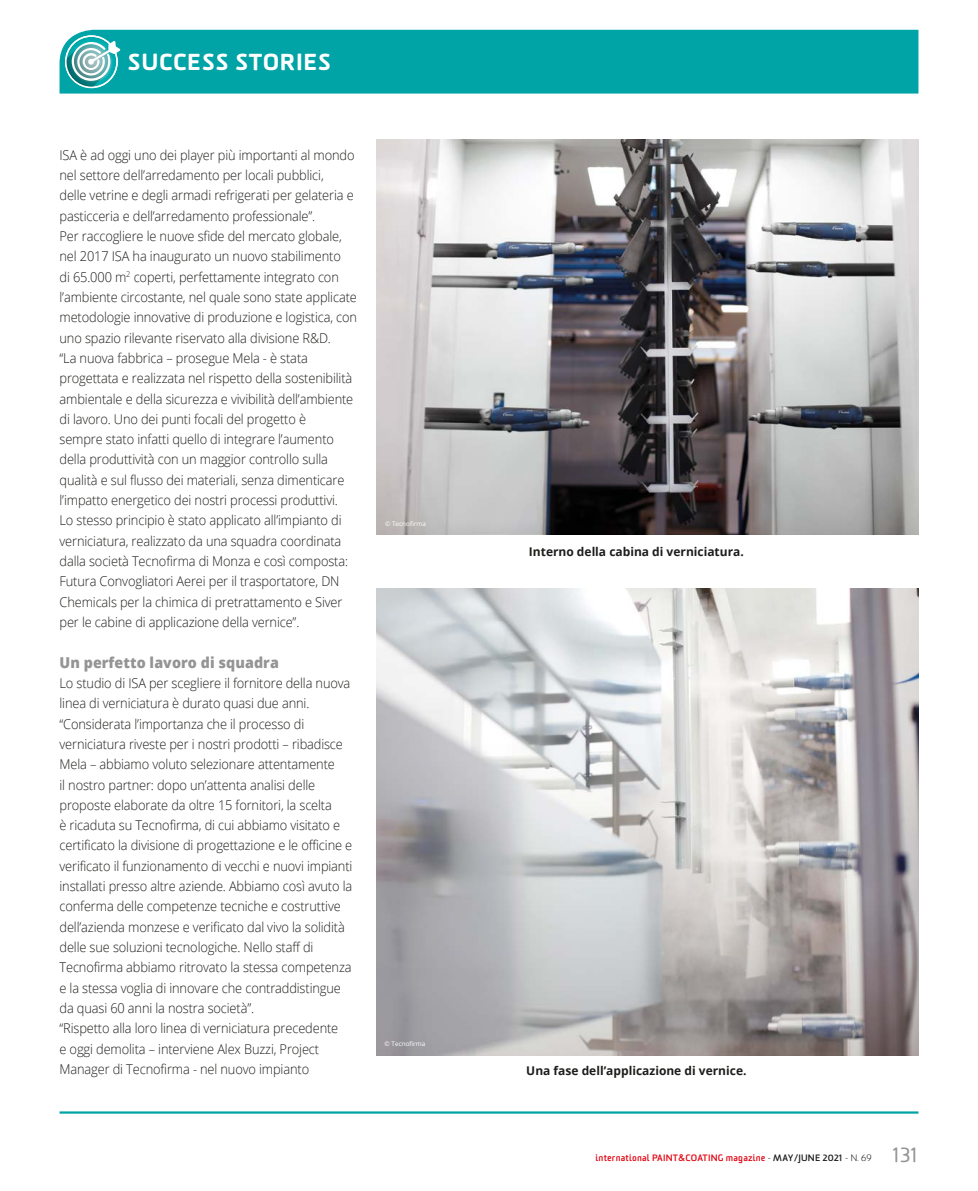
<style>
.page{position:relative;width:978px;height:1191px;background:#fff}
.page>*{position:absolute;margin:0;border:0;box-sizing:border-box;transform-origin:0 0}
.t1{font:900 22.5px "Sommet Rounded";letter-spacing:.025em;color:#fff}
.t2{font:800 15px "Open Sans";letter-spacing:.005em;color:#949494;scale:.95 1}
.t3{font:300 13.5px/20.2px "Open Sans";letter-spacing:-.01em;color:#1d1d1b;scale:.95 1}
.t4{font:700 12px "Open Sans";color:#1d1d1b}
.t5{font:700 9px "Sommet Rounded";letter-spacing:.02em;color:#e30613}
.t6{font:6.3px "Open Sans";color:#fff}
.s1{font-weight:300;color:#1d1d1b}
.s2{color:#1d1d1b}
.s3{font-weight:400;font-size:19.8px;color:#949494}
</style>
<div class="page">
<hr style="left:60px;top:1111px;width:858px;height:2px;background:#00a3a6">
<div style="left:60px;top:30px;width:858px;height:64px;background:#00a3a6"></div>
<svg style="left:65px;top:35px;width:55px;height:53px"></svg>
<img style="left:376px;top:139px;width:542px;height:395px">
<img style="left:376px;top:588px;width:542px;height:467px">
<h1 class="t1" style="left:128px;top:47px;width:205px">SUCCESS STORIES</h1>
<p class="t3" style="left:60px;top:144px;width:315px">ISA è ad oggi uno dei player più importanti al mondo nel settore dell’arredamento per locali pubblici,<br>delle vetrine e degli armadi refrigerati per gelateria e pasticceria e dell’arredamento professionale”.<br>Per raccogliere le nuove sfide del mercato globale, nel 2017 ISA ha inaugurato un nuovo stabilimento<br>di 65.000 m<sup>2</sup> coperti, perfettamente integrato con l’ambiente circostante, nel quale sono state applicate metodologie innovative di produzione e logistica, con uno spazio rilevante riservato alla divisione R&amp;D.<br>“La nuova fabbrica – prosegue Mela - è stata progettata e realizzata nel rispetto della sostenibilità ambientale e della sicurezza e vivibilità dell’ambiente di lavoro. Uno dei punti focali del progetto è<br>sempre stato infatti quello di integrare l’aumento della produttività con un maggior controllo sulla qualità e sul flusso dei materiali, senza dimenticare l’impatto energetico dei nostri processi produttivi.<br>Lo stesso principio è stato applicato all’impianto di verniciatura, realizzato da una squadra coordinata dalla società Tecnofirma di Monza e così composta:<br>Futura Convogliatori Aerei per il trasportatore, DN Chemicals per la chimica di pretrattamento e Siver per le cabine di applicazione della vernice”.</p>
<p class="t2" style="left:60px;top:651px;width:232px">Un perfetto lavoro di squadra</p>
<p class="t3" style="left:60px;top:672px;width:310px">Lo studio di ISA per scegliere il fornitore della nuova linea di verniciatura è durato quasi due anni. “Considerata l’importanza che il processo di verniciatura riveste per i nostri prodotti – ribadisce Mela – abbiamo voluto selezionare attentamente<br>il nostro partner: dopo un’attenta analisi delle proposte elaborate da oltre 15 fornitori, la scelta<br>è ricaduta su Tecnofirma, di cui abbiamo visitato e certificato la divisione di progettazione e le officine e verificato il funzionamento di vecchi e nuovi impianti installati presso altre aziende. Abbiamo così avuto la conferma delle competenze tecniche e costruttive dell’azienda monzese e verificato dal vivo la solidità delle sue soluzioni tecnologiche. Nello staff di Tecnofirma abbiamo ritrovato la stessa competenza e la stessa voglia di innovare che contraddistingue da quasi 60 anni la nostra società”.<br>“Rispetto alla loro linea di verniciatura precedente<br>e oggi demolita – interviene Alex Buzzi, Project Manager di Tecnofirma - nel nuovo impianto</p>
<p class="t6" style="left:385px;top:519px;width:42px">© Tecnofirma</p>
<p class="t6" style="left:385px;top:1039px;width:42px">© Tecnofirma</p>
<p class="t4" style="left:529px;top:543px;width:216px">Interno della cabina di verniciatura.</p>
<p class="t4" style="left:526px;top:1061px;width:222px">Una fase dell’applicazione di vernice.</p>
<p class="t5" style="left:596px;top:1152px;width:324px">international PAINT&amp;COATING magazine <span class="s1">-</span> <span class="s2">MAY/JUNE 2021</span> <span class="s1">- N. 69</span> <span class="s3">131</span></p>
</div>
